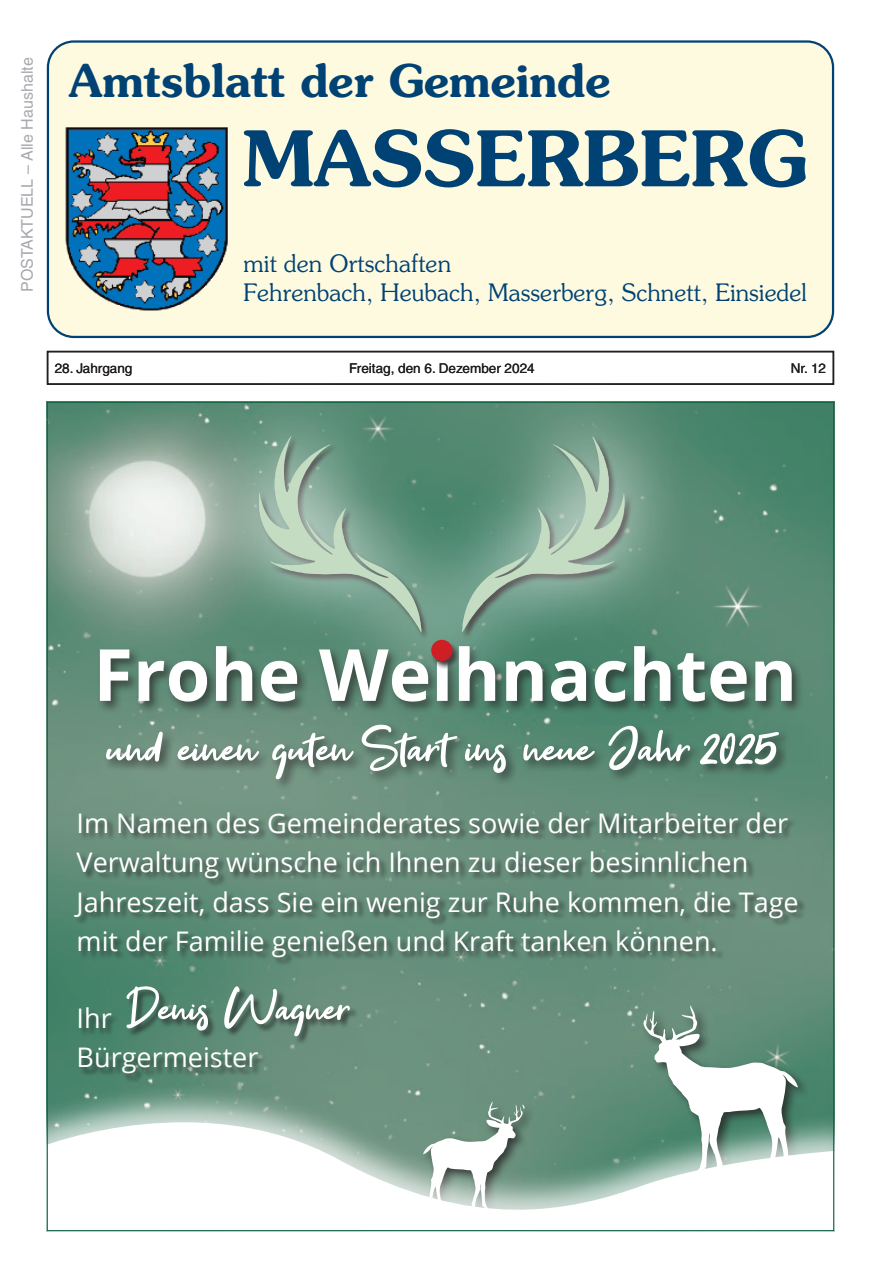
<style>
.page{position:relative;width:881px;height:1263px;background:#fff}
.page>*{position:absolute;margin:0;border:0;box-sizing:border-box;transform-origin:0 0}
.t1{font:600 76.5px "Souvenir LT";color:#004274}
.WTS_Ueberschrift_17{font:700 72px "Open Sans";color:#fff}
.WTS_Fliesstext_17{font:61.5px "Get Show";color:#fff}
.WTS_Fliesstext_17-2{font:55.5px "Get Show";color:#fff}
.t2{font:600 45px "Souvenir LT";color:#004274}
.WTS_Fliesstext_17-3{font:27px/39.3px "Open Sans";color:#fff}
.t3{font:300 24px/28.8px "Souvenir LT";color:#004274}
.Postaktuell{font:16.05px "Helvetica LT";color:#a8a9ad}
.t4{font:13.5px "Helvetica LT";color:#231f20}
.s1{font-family:"Open Sans";font-size:27px}
</style>
<div class="page">
<div style="left:48px;top:42px;width:784px;height:295px;background:#fefae0;border-radius:26px"></div>
<div style="left:47px;top:40px;width:786px;height:298px;border:2px solid #004274;border-radius:26px"></div>
<img style="left:65px;top:127px;width:163px;height:184px">
<div style="left:47px;top:351px;width:786px;height:34px;border:2px solid #231f20"></div>
<img style="left:49px;top:404px;width:782px;height:678px">
<div style="left:74px;top:812px;width:732px;height:270px;background:#231f20;opacity:.65"></div>
<div style="left:420px;top:1003px;width:389px;height:222px;background:#6a917e"></div>
<svg style="left:643px;top:1005px;width:154px;height:77px"></svg>
<div style="left:7px;top:1082px;width:867px;height:181px;background:#fff"></div>
<svg style="left:47px;top:1086px;width:786px;height:146px"></svg>
<div style="left:103px;top:721px;width:687px;height:70px;background:#231f20;opacity:.65"></div>
<div style="left:96px;top:643px;width:707px;height:71px;background:#231f20;opacity:.65"></div>
<div style="left:185px;top:368px;width:512px;height:363px;background:#fff;opacity:.85"></div>
<div style="left:431px;top:640px;width:21px;height:21px;background:#d01e25;border-radius:50%"></div>
<svg style="left:258px;top:436px;width:163px;height:196px"></svg>
<svg style="left:462px;top:437px;width:162px;height:195px"></svg>
<p class="Postaktuell" style="left:18px;top:292px;width:236px;rotate:-90deg">POSTAKTUELL – Alle Haushalte</p>
<h3 class="t2" style="left:69px;top:52px;width:542px">Amtsblatt der Gemeinde</h3>
<h1 class="t1" style="left:243px;top:111px;width:564px">MASSERBERG</h1>
<p class="t3" style="left:243px;top:249px;width:564px">mit den Ortschaften<br>Fehrenbach, Heubach, Masserberg, Schnett, Einsiedel</p>
<p class="t4" style="left:55px;top:360px;width:79px">28. Jahrgang</p>
<p class="t4" style="left:349px;top:360px;width:187px">Freitag, den 6. Dezember 2024</p>
<p class="t4" style="left:790px;top:360px;width:37px">Nr. 12</p>
<p class="WTS_Ueberschrift_17" style="left:93px;top:624px;width:705px">Frohe Weihnachten</p>
<p class="WTS_Fliesstext_17" style="left:107px;top:713px;width:672px">und einen guten Start ins neue Jahr 2025</p>
<p class="WTS_Fliesstext_17-3" style="left:77px;top:803px;width:723px">Im Namen des Gemeinderates sowie der Mitarbeiter der Verwaltung wünsche ich Ihnen zu dieser besinnlichen Jahreszeit, dass Sie ein wenig zur Ruhe kommen, die Tage mit der Familie genießen und Kraft tanken können.</p>
<p class="WTS_Fliesstext_17-2" style="left:77px;top:977px;width:276px"><span class="s1">Ihr</span> Denis Wagner</p>
<p class="WTS_Fliesstext_17-3" style="left:77px;top:1037px;width:183px">Bürgermeister</p>
</div>
